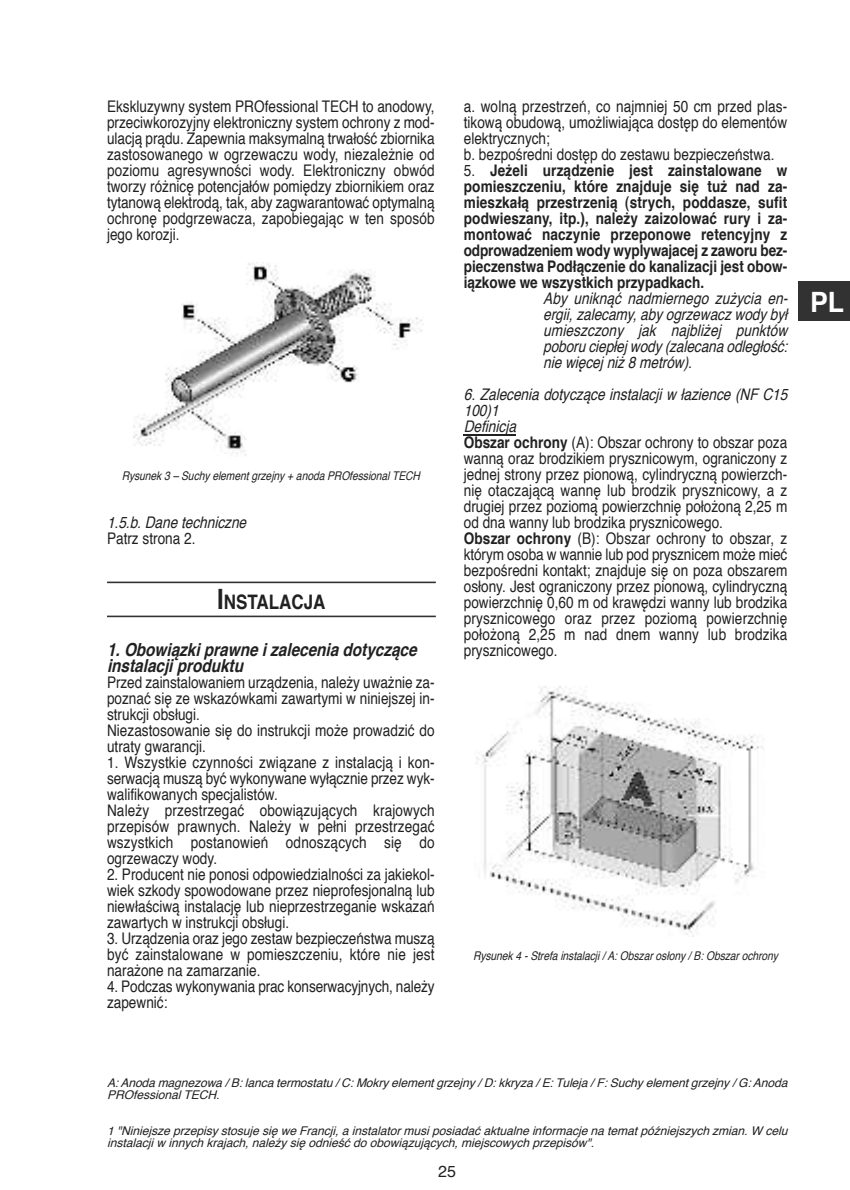
<style>
.page{position:relative;width:850px;height:1190px;background:#fff}
.page>*{position:absolute;margin:0;border:0;box-sizing:border-box;transform-origin:0 0}
.t1{font:700 28px "Helvetica";color:#fff;scale:.95 1}
.t2{font:700 20px "Helvetica";color:#222122;scale:.85 1}
.t3{font:italic 700 18px/16px "Helvetica";color:#222122;scale:.85 1}
.t4{font:16px/16px "Helvetica";color:#222122;scale:.85 1}
.t5{font:700 16px/16px "Helvetica";color:#222122;text-align:justify;scale:.85 1}
.t6{font:italic 16px/16px "Helvetica";letter-spacing:.01em;color:#222122;scale:.85 1}
.t7{font:16px "Helvetica";color:#222122}
.t8{font:italic 12px/12px "Helvetica";color:#222122}
.t9{font:italic 12px "Helvetica";color:#222122;scale:.85 1}
.s1{font-size:28px}
.s2{font-weight:400}
.s3{font-style:italic}
.s4{font-weight:700}
</style>
<div class="page">
<div style="left:799px;top:281px;width:51px;height:40px;background:#333233"></div>
<hr style="left:464px;top:434px;width:52px;height:2px;background:#222122">
<hr style="left:107px;top:582px;width:329px;height:1px;background:#333233">
<hr style="left:107px;top:616px;width:329px;height:1px;background:#333233">
<img style="left:133px;top:263px;width:291px;height:193px">
<img style="left:476px;top:686px;width:287px;height:250px">
<p class="t4" style="left:107px;top:100px;width:387px;text-align:justify">Ekskluzywny system PROfessional TECH to anodowy, przeciwkorozyjny elektroniczny system ochrony z mod&shy;ulacją prądu. Zapewnia maksymalną trwałość zbiornika zastosowanego w ogrzewaczu wody, niezależnie od poziomu agresywności wody. Elektroniczny obwód tworzy różnicę potencjałów pomiędzy zbiornikiem oraz tytanową elektrodą, tak, aby zagwarantować optymalną ochronę podgrzewacza, zapobiegając w ten sposób jego korozji.</p>
<p class="t9" style="left:122px;top:471px;width:355px">Rysunek 3 – Suchy elementgrzejny + anoda PROfessionalTECH</p>
<p class="t6" style="left:107px;top:516px;width:169px">1.5.b.Dane techniczne</p>
<p class="t4" style="left:107px;top:532px;width:106px">Patrz strona 2.</p>
<p class="t2" style="left:217px;top:594px;width:129px"><span class="s1">I</span>NSTALACJA</p>
<p class="t3" style="left:107px;top:643px;width:370px">1.Obowiązkiprawne izalecenia dotyczące instalacj iproduktu</p>
<p class="t4" style="left:107px;top:676px;width:387px">Przed zainstalowaniem urządzenia, należy uważnie za&shy;poznać się ze wskazówkami zawartymi w niniejszej in&shy;strukcji obsługi.<br>Niezastosowanie się do instrukcji może prowadzić do utraty gwarancji.</p>
<p class="t4" style="left:107px;top:756px;width:387px">1. Wszystkie czynności związane z instalacją i kon&shy;serwacją muszą być wykonywane wyłącznie przez wyk&shy;walifikowanych specjalistów.<br>Należy przestrzegać obowiązujących krajowych przepisów prawnych. Należy w pełni przestrzegać wszystkich postanowień odnoszących się do ogrzewaczy wody.</p>
<p class="t4" style="left:107px;top:868px;width:387px;text-align:justify">2. Producent nie ponosi odpowiedzialności za jakiekol&shy;wiek szkody spowodowane przez nieprofesjonalną lub niewłaściwą instalację lub nieprzestrzeganie wskazań zawartych w instrukcji obsługi.</p>
<p class="t4" style="left:107px;top:932px;width:387px;text-align:justify">3. Urządzenia oraz jego zestaw bezpieczeństwa muszą być zainstalowane w pomieszczeniu, które nie jest narażone na zamarzanie.</p>
<p class="t4" style="left:107px;top:980px;width:387px">4. Podczas wykonywania prac konserwacyjnych, należy zapewnić:</p>
<p class="t4" style="left:464px;top:100px;width:382px">a. wolną przestrzeń, co najmniej 50 cm przed plas&shy;tikową obudową, umożliwiająca dostęp do elementów elektrycznych;<br>b. bezpośredni dostęp do zestawu bezpieczeństwa.</p>
<p class="t5" style="left:464px;top:164px;width:382px"><span class="s2">5.</span> Jeżeli urządzenie jest zainstalowane w pomieszczeniu, które znajduje się tuż nad za&shy;mieszkałą przestrzenią (strych, poddasze, sufit podwieszany, itp.), należy zaizolować rury i za&shy;montować naczynie przeponowe retencyjny z odprowadzeniem wody wyplywajacej z zaworu bez&shy;pieczenstwa Podłączenie do kanalizacji jest obow&shy;iązkowe we wszystkich przypadkach.</p>
<p class="t6" style="left:543px;top:292px;width:293px">Aby uniknąć nadmiernego zużycia en&shy;ergii,zalecamy,aby ogrzewacz wody był umieszczony jak najbliżej punktów poboru ciepłej wody (zalecana odległość: nie więcej niż 8 metrów).</p>
<p class="t4" style="left:464px;top:388px;width:386px"><span class="s3">6. Zalecenia dotyczące instalacj i w łazience (NF C15<br>100)1<br>Definicja<br></span><span class="s4">Obszar ochrony</span> (A): Obszar ochrony to obszar poza wanną oraz brodzikiem prysznicowym, ograniczony z jednej strony przez pionową, cylindryczną powierzch&shy;nię otaczającą wannę lub brodzik prysznicowy, a z drugiej przez poziomą powierzchnię położoną 2,25 m od dna wanny lub brodzika prysznicowego.<br><span class="s4">Obszar ochrony</span> (B): Obszar ochrony to obszar, z którym osoba w wannie lub pod prysznicem może mieć bezpośredni kontakt; znajduje się on poza obszarem osłony. Jest ograniczony przez pionową, cylindryczną powierzchnię 0,60 m od krawędzi wanny lub brodzika prysznicowego oraz przez poziomą powierzchnię położoną 2,25 m nad dnem wanny lub brodzika prysznicowego.</p>
<h1 class="t1" style="left:810px;top:291px;width:37px">PL</h1>
<p class="t9" style="left:473px;top:951px;width:363px">Rysunek 4 -Strefa instalacji/ A:Obszarosłony / B:Obszarochrony</p>
<p class="t8" style="left:107px;top:1078px;width:685px">A:Anoda magnezowa / B:lanca termostatu / C:Mokry elementgrzejny / D:kkryza / E:Tuleja / F:Suchy elementgrzejny / G:Anoda<br>PROfessionalTECH.</p>
<p class="t8" style="left:107px;top:1126px;width:685px">1 "Niniejsze przepisy stosuje się we Francji,a instalatormusiposiadać aktualne informacje na tematpóźniejszych zmian.W celu instalacj iw innych krajach,należy się odnieść do obowiązujących,miejscowych przepisów".</p>
<p class="t7" style="left:438px;top:1165px;width:19px">25</p>
</div>
